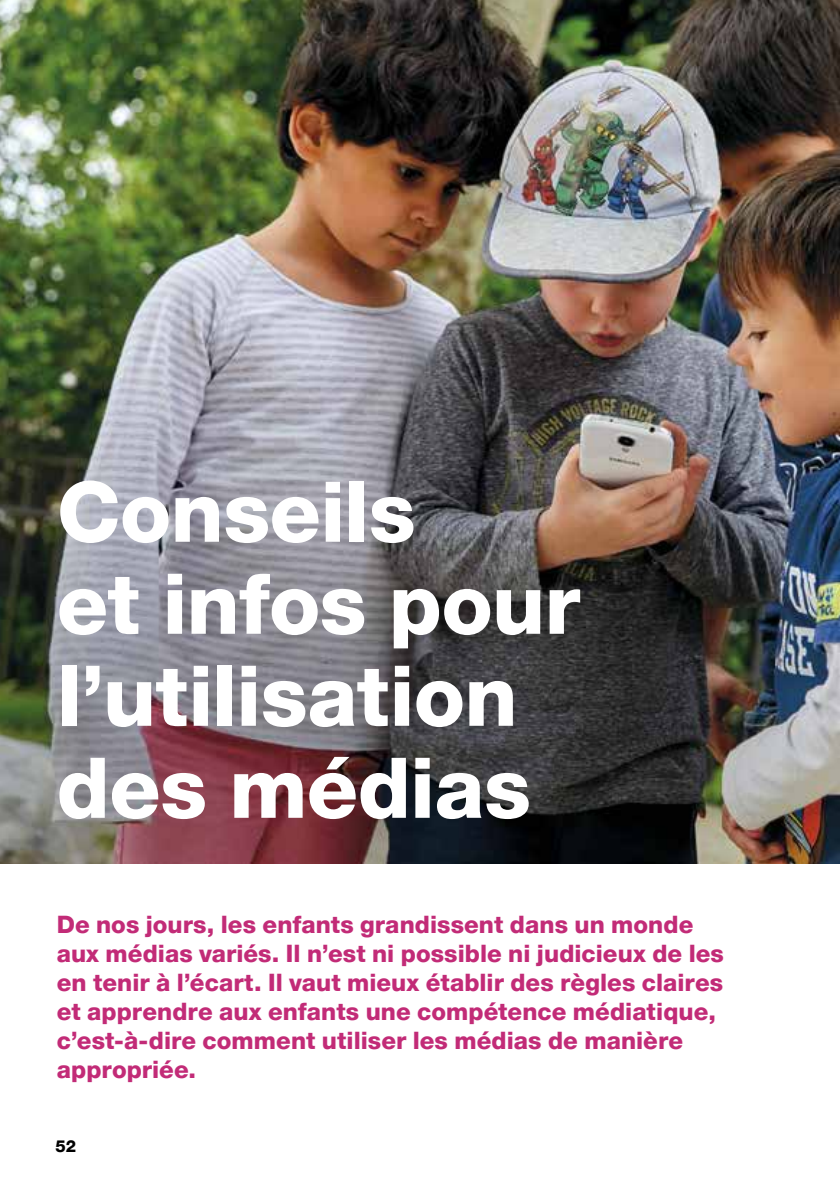
<style>
.page{position:relative;width:840px;height:1191px;background:#fff}
.page>*{position:absolute;margin:0;border:0;box-sizing:border-box;transform-origin:0 0}
.t1{font:800 84px/92px "Helvetica Neue LT Pro";letter-spacing:-.01em;color:#fff}
.t2{font:800 24px/29px "Helvetica Neue LT Pro";letter-spacing:.005em;color:#c22b77}
.t3{font:800 16.4px "Helvetica Neue LT Pro";color:#000}
</style>
<div class="page">
<img style="left:0;top:0;width:839px;height:864px">
<h1 class="t1" style="left:57px;top:465px;width:524px">Conseils<br>et infos pour l’utilisation des médias</h1>
<p class="t2" style="left:57px;top:909px;width:668px">De nos jours, les enfants grandissent dans un monde aux médias variés. Il n’est ni possible ni judicieux de les en tenir à l’écart. Il vaut mieux établir des règles claires et apprendre aux enfants une compétence médiatique, c’est-à-dire comment utiliser les médias de manière appropriée.</p>
<p class="t3" style="left:56px;top:1136px;width:22px">52</p>
</div>
